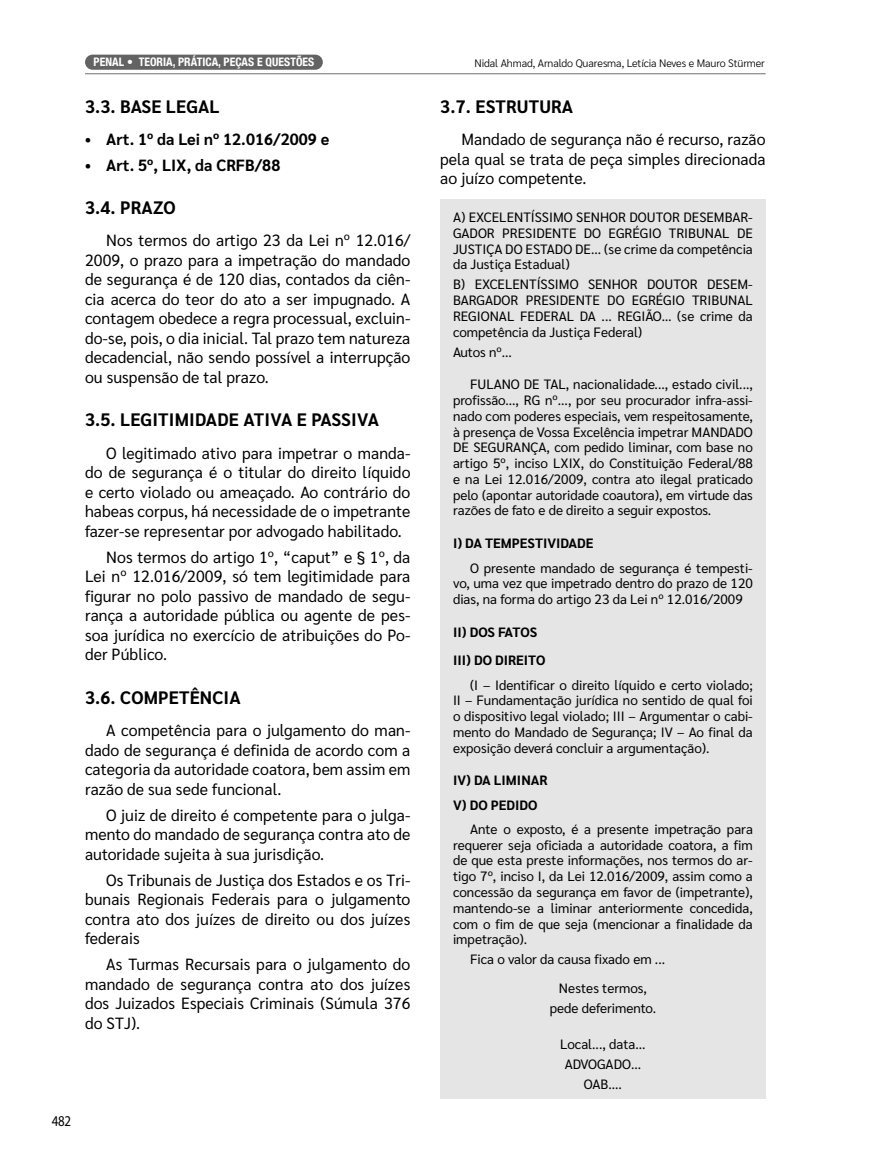
<style>
.page{position:relative;width:872px;height:1170px;background:#fff}
.page>*{position:absolute;margin:0;border:0;box-sizing:border-box;transform-origin:0 0}
.TIT_1{font:700 18px "Sarabun";letter-spacing:.01em;color:#000}
.TEXTO{font:16.2px/19.5px "Sarabun";letter-spacing:.005em;color:#000;text-align:justify}
.LISTA_1{font:700 16.2px "Sarabun";letter-spacing:.005em;color:#000}
.t1{font:semi-condensed 15px "Myriad Pro";color:#000;scale:.93 1}
.peça_exemplo{font:13.5px/15.8px "Sarabun";color:#000;text-align:justify}
.peça_exemplo_-_vocativo_endereçamento{font:13.5px/15.8px "Sarabun";color:#000;text-align:justify}
.peça_exemplo_TITULOS{font:700 13.5px "Sarabun";color:#000}
.peça_exemp_-_fechamento{font:13.5px "Sarabun";color:#000}
.t2{font:700 condensed 11.7px "Helvetica Neue LT Com";letter-spacing:.005em;color:#fff}
.t3{font:300 10.8px "Sarabun";letter-spacing:-.01em;color:#000}
</style>
<div class="page">
<div style="left:85px;top:55px;width:238px;height:15px;background:#636363;border-radius:8px"></div>
<hr style="left:85px;top:73px;width:680px;height:1px;background:#878787">
<div style="left:440px;top:199px;width:325px;height:898px;background:#e5e5e5"></div>
<p class="t1" style="left:52px;top:1111px;width:22px">482</p>
<p class="t2" style="left:94px;top:55px;width:222px">PENAL • TEORIA, PRÁTICA, PEÇAS E QUESTÕES</p>
<p class="t3" style="left:474px;top:57px;width:292px">Nidal Ahmad, Arnaldo Quaresma, Letícia Neves e Mauro Stürmer</p>
<p class="TIT_1" style="left:85px;top:96px;width:136px">3.3. BASE LEGAL</p>
<p class="LISTA_1" style="left:85px;top:130px;width:246px">• Art. 1º da Lei nº 12.016/2009 e</p>
<p class="LISTA_1" style="left:85px;top:156px;width:197px">• Art. 5º, LIX, da CRFB/88</p>
<p class="TIT_1" style="left:85px;top:197px;width:92px">3.4. PRAZO</p>
<p class="TEXTO" style="left:85px;top:231px;width:327px;text-indent:21px">Nos termos do artigo 23 da Lei nº 12.016/ 2009, o prazo para a impetração do mandado de segurança é de 120 dias, contados da ciên&shy;cia acerca do teor do ato a ser impugnado. A contagem obedece a regra processual, excluin&shy;do-se, pois, o dia inicial. Tal prazo tem natureza decadencial, não sendo possível a interrupção ou suspensão de tal prazo.</p>
<p class="TIT_1" style="left:85px;top:409px;width:295px">3.5. LEGITIMIDADE ATIVA E PASSIVA</p>
<p class="TEXTO" style="left:85px;top:443px;width:327px;text-indent:21px">O legitimado ativo para impetrar o manda&shy;do de segurança é o titular do direito líquido e certo violado ou ameaçado. Ao contrário do habeas corpus, há necessidade de o impetrante fazer-se representar por advogado habilitado.</p>
<p class="TEXTO" style="left:85px;top:547px;width:327px;text-indent:21px">Nos termos do artigo 1º, “caput” e § 1º, da Lei nº 12.016/2009, só tem legitimidade para figurar no polo passivo de mandado de segu&shy;rança a autoridade pública ou agente de pes&shy;soa jurídica no exercício de atribuições do Po&shy;der Público.</p>
<p class="TIT_1" style="left:85px;top:687px;width:157px">3.6. COMPETÊNCIA</p>
<p class="TEXTO" style="left:85px;top:720px;width:327px;text-indent:21px">A competência para o julgamento do man&shy;dado de segurança é definida de acordo com a categoria da autoridade coatora, bem assim em razão de sua sede funcional.</p>
<p class="TEXTO" style="left:85px;top:805px;width:327px;text-indent:21px">O juiz de direito é competente para o julga&shy;mento do mandado de segurança contra ato de autoridade sujeita à sua jurisdição.</p>
<p class="TEXTO" style="left:85px;top:870px;width:327px;text-indent:21px">Os Tribunais de Justiça dos Estados e os Tri&shy;bunais Regionais Federais para o julgamento contra ato dos juízes de direito ou dos juízes federais</p>
<p class="TEXTO" style="left:85px;top:954px;width:327px;text-indent:21px">As Turmas Recursais para o julgamento do mandado de segurança contra ato dos juízes dos Juizados Especiais Criminais (Súmula 376 do STJ).</p>
<p class="TIT_1" style="left:440px;top:96px;width:134px">3.7. ESTRUTURA</p>
<p class="TEXTO" style="left:440px;top:130px;width:327px;text-indent:21px">Mandado de segurança não é recurso, razão pela qual se trata de peça simples direcionada ao juízo competente.</p>
<p class="peça_exemplo_-_vocativo_endereçamento" style="left:453px;top:209px;width:301px">A) EXCELENTÍSSIMO SENHOR DOUTOR DESEMBAR-GADOR PRESIDENTE DO EGRÉGIO TRIBUNAL DE JUSTIÇA DO ESTADO DE... (se crime da competência da Justiça Estadual)</p>
<p class="peça_exemplo_-_vocativo_endereçamento" style="left:453px;top:277px;width:301px">B) EXCELENTÍSSIMO SENHOR DOUTOR DESEM-BARGADOR PRESIDENTE DO EGRÉGIO TRIBUNAL REGIONAL FEDERAL DA ... REGIÃO… (se crime da competência da Justiça Federal)</p>
<p class="peça_exemplo_-_vocativo_endereçamento" style="left:453px;top:344px;width:60px">Autos nº...</p>
<p class="peça_exemplo" style="left:453px;top:377px;width:301px;text-indent:17px">FULANO DE TAL, nacionalidade..., estado civil..., profissão..., RG nº..., por seu procurador infra-assi&shy;nado com poderes especiais, vem respeitosamente, à presença de Vossa Excelência impetrar MANDADO DE SEGURANÇA, com pedido liminar, com base no artigo 5º, inciso LXIX, do Constituição Federal/88 e na Lei 12.016/2009, contra ato ilegal praticado pelo (apontar autoridade coautora), em virtude das razões de fato e de direito a seguir expostos.</p>
<p class="peça_exemplo_TITULOS" style="left:453px;top:535px;width:142px">I) DA TEMPESTIVIDADE</p>
<p class="peça_exemplo" style="left:453px;top:560px;width:301px;text-indent:17px">O presente mandado de segurança é tempesti&shy;vo, uma vez que impetrado dentro do prazo de 120 dias, na forma do artigo 23 da Lei nº 12.016/2009</p>
<p class="peça_exemplo_TITULOS" style="left:453px;top:624px;width:86px">II) DOS FATOS</p>
<p class="peça_exemplo_TITULOS" style="left:453px;top:652px;width:94px">III) DO DIREITO</p>
<p class="peça_exemplo" style="left:453px;top:677px;width:301px;text-indent:17px">(I – Identificar o direito líquido e certo violado; II – Fundamentação jurídica no sentido de qual foi o dispositivo legal violado; III – Argumentar o cabi&shy;mento do Mandado de Segurança; IV – Ao final da exposição deverá concluir a argumentação).</p>
<p class="peça_exemplo_TITULOS" style="left:453px;top:772px;width:96px">IV) DA LIMINAR</p>
<p class="peça_exemplo_TITULOS" style="left:453px;top:797px;width:86px">V) DO PEDIDO</p>
<p class="peça_exemplo" style="left:453px;top:821px;width:301px;text-indent:17px">Ante o exposto, é a presente impetração para requerer seja oficiada a autoridade coatora, a fim de que esta preste informações, nos termos do ar&shy;tigo 7º, inciso I, da Lei 12.016/2009, assim como a concessão da segurança em favor de (impetrante), mantendo-se a liminar anteriormente concedida, com o fim de que seja (mencionar a finalidade da impetração).</p>
<p class="peça_exemplo" style="left:470px;top:951px;width:197px">Fica o valor da causa fixado em ...</p>
<p class="peça_exemp_-_fechamento" style="left:559px;top:980px;width:90px">Nestes termos,</p>
<p class="peça_exemp_-_fechamento" style="left:550px;top:1000px;width:108px">pede deferimento.</p>
<p class="peça_exemp_-_fechamento" style="left:560px;top:1035px;width:87px">Local..., data...</p>
<p class="peça_exemp_-_fechamento" style="left:564px;top:1055px;width:78px">ADVOGADO...</p>
<p class="peça_exemp_-_fechamento" style="left:584px;top:1075px;width:40px">OAB....</p>
</div>
